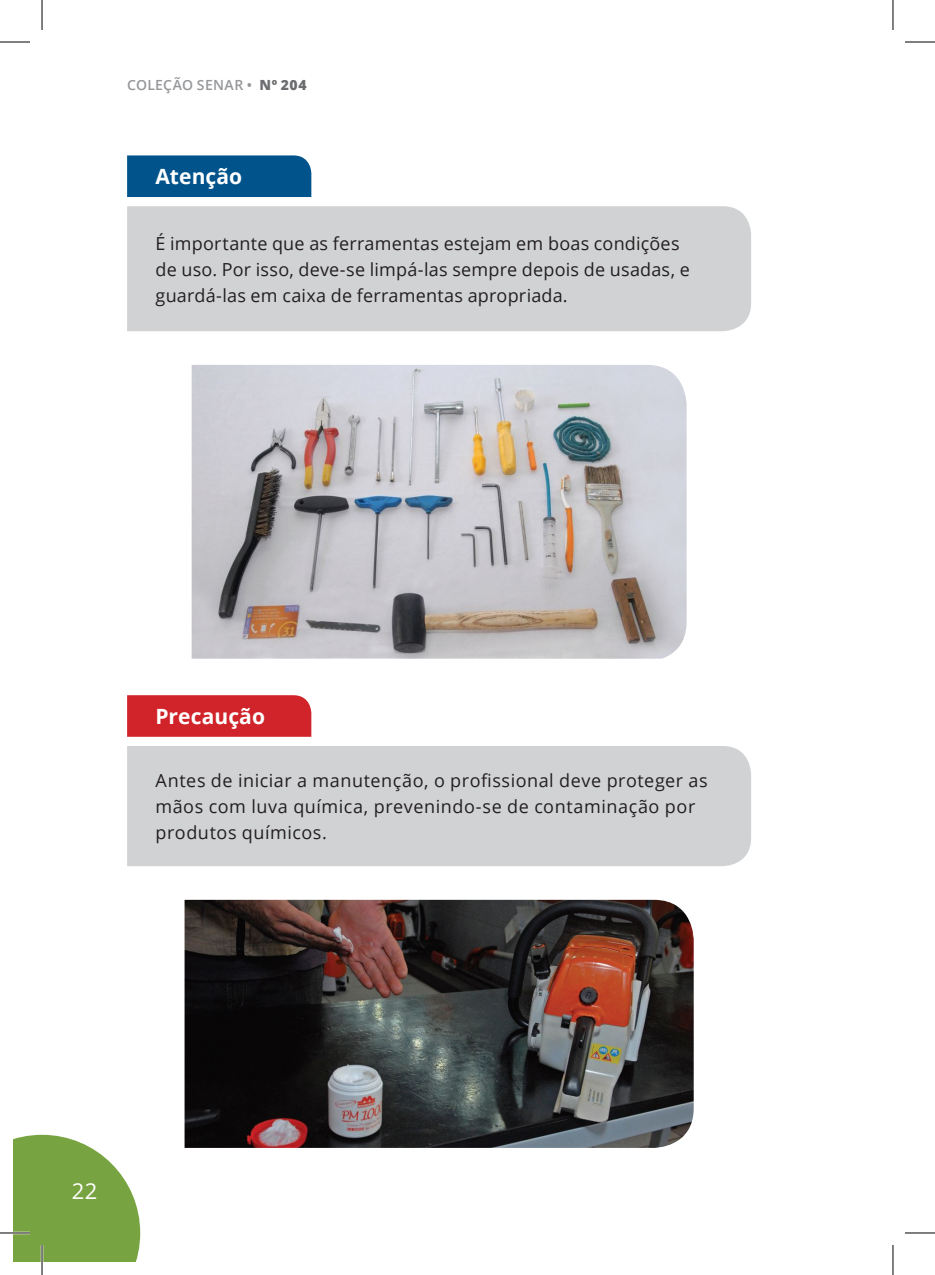
<style>
.page{position:relative;width:935px;height:1275px;background:#fff}
.page>*{position:absolute;margin:0;border:0;box-sizing:border-box;transform-origin:0 0}
.t1{font:22px "Open Sans";color:#fff}
.t2{font:700 21px "Open Sans";letter-spacing:.005em;color:#fff}
.t3{font:18px/26px "Open Sans";letter-spacing:.02em;color:#231f20}
.t4{font:600 14px "Open Sans";letter-spacing:.025em;color:#95979a}
.s1{font-weight:800;color:#6c6d70}
</style>
<div class="page">
<div style="left:127px;top:206px;width:624px;height:125px;background:#d1d2d4"></div>
<div style="left:127px;top:155px;width:184px;height:42px;background:#01548b"></div>
<img style="left:192px;top:365px;width:494px;height:293px">
<div style="left:127px;top:746px;width:624px;height:120px;background:#d1d2d4"></div>
<div style="left:127px;top:695px;width:184px;height:42px;background:#d1232a"></div>
<img style="left:184px;top:900px;width:509px;height:248px">
<svg style="left:14px;top:1134px;width:127px;height:127px;background:#8bb05d"></svg>
<hr style="left:0;top:1231px;width:30px;height:3px;background:#fff">
<hr style="left:41px;top:1245px;width:2px;height:30px;background:#fff">
<hr style="left:0;top:42px;width:30px;height:1px;background:#000">
<hr style="left:904px;top:42px;width:30px;height:1px;background:#000">
<hr style="left:0;top:1232px;width:30px;height:1px;background:#000">
<hr style="left:904px;top:1232px;width:30px;height:1px;background:#000">
<hr style="left:42px;top:0;width:1px;height:30px;background:#000">
<hr style="left:42px;top:1245px;width:1px;height:30px;background:#000">
<hr style="left:892px;top:0;width:1px;height:30px;background:#000">
<hr style="left:892px;top:1245px;width:1px;height:30px;background:#000">
<p class="t4" style="left:127px;top:75px;width:181px">COLEÇÃO SENAR • <span class="s1">Nº 204</span></p>
<p class="t2" style="left:155px;top:162px;width:88px">Atenção</p>
<p class="t3" style="left:155px;top:230px;width:536px">É importante que as ferramentas estejam em boas condições de uso. Por isso, deve-se limpá-las sempre depois de usadas, e guardá-las em caixa de ferramentas apropriada.</p>
<p class="t2" style="left:155px;top:701px;width:111px">Precaução</p>
<p class="t3" style="left:155px;top:767px;width:553px">Antes de iniciar a manutenção, o profissional deve proteger as mãos com luva química, prevenindo-se de contaminação por produtos químicos.</p>
<p class="t1" style="left:72px;top:1175px;width:27px">22</p>
</div>
